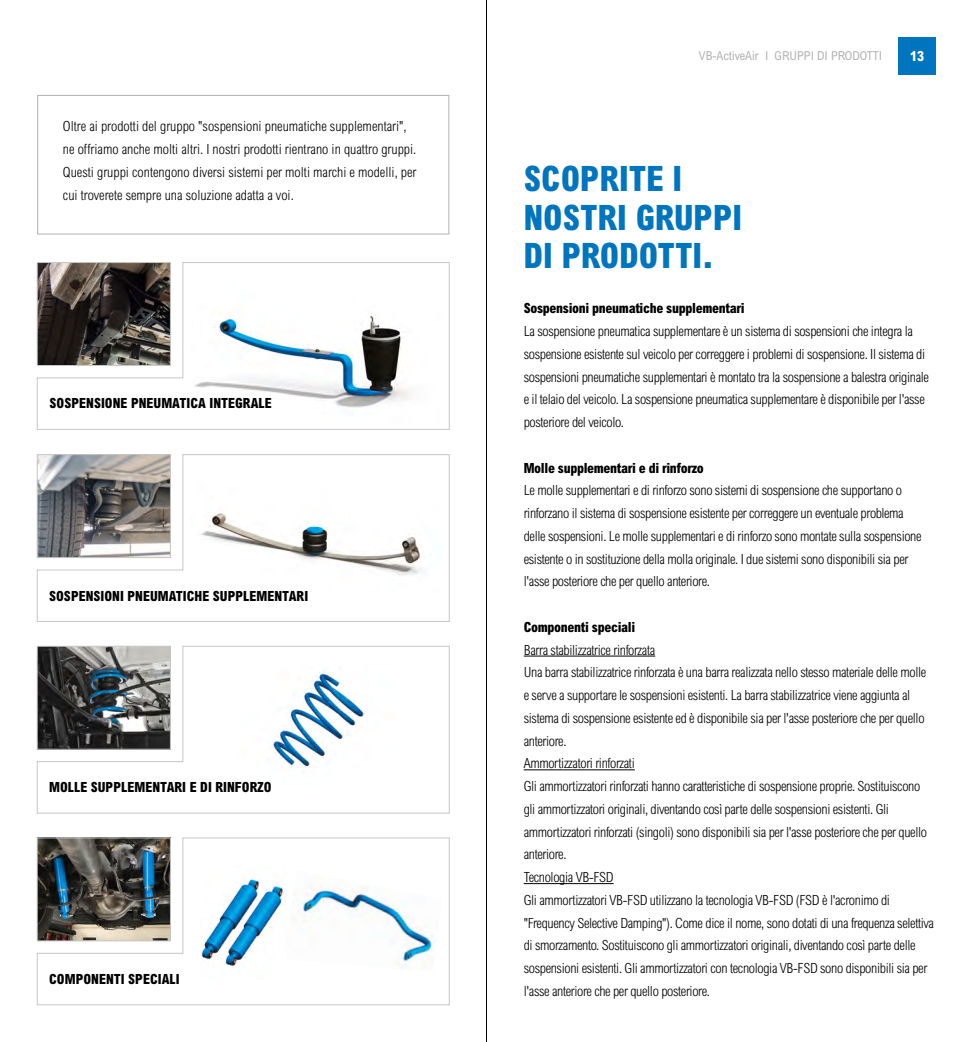
<style>
.page{position:relative;width:973px;height:1042px;background:#fff}
.page>*{position:absolute;margin:0;border:0;box-sizing:border-box;transform-origin:0 0}
.t1{font:800 condensed 35px/38.5px "Arial MT Std";color:#0075bf}
.t2{font:300 condensed 14px/22.8px "Arial MT Std";letter-spacing:-.025em;color:#000}
.t3{font:300 condensed 14px/22.8px "Arial MT Std";color:#000}
.t4{font:800 condensed 14px "Arial MT Std";color:#000}
.t5{font:800 condensed 14px "Arial MT Std";letter-spacing:-.025em;color:#000}
.t6{font:800 condensed 14px "Arial MT Std";color:#fff}
.t7{font:condensed 12.25px "Arial MT Std";color:#b3b2b2}
</style>
<div class="page">
<div style="left:898px;top:37px;width:37px;height:37px;background:#0075bf"></div>
<svg style="left:36px;top:837px;width:414px;height:168px"></svg>
<svg style="left:36px;top:645px;width:414px;height:169px"></svg>
<svg style="left:36px;top:454px;width:414px;height:168px"></svg>
<svg style="left:36px;top:262px;width:414px;height:168px"></svg>
<img style="left:39px;top:839px;width:130px;height:100px">
<div style="left:37px;top:837px;width:134px;height:104px;border:1px solid #c6c6c6"></div>
<img style="left:39px;top:648px;width:130px;height:99px">
<div style="left:37px;top:646px;width:134px;height:103px;border:1px solid #c6c6c6"></div>
<img style="left:39px;top:456px;width:130px;height:100px">
<div style="left:37px;top:454px;width:134px;height:104px;border:1px solid #c6c6c6"></div>
<img style="left:39px;top:264px;width:130px;height:100px">
<div style="left:37px;top:262px;width:134px;height:104px;border:1px solid #c6c6c6"></div>
<img style="left:192px;top:268px;width:248px;height:156px">
<img style="left:192px;top:460px;width:248px;height:156px">
<img style="left:286px;top:871px;width:156px;height:101px">
<img style="left:200px;top:865px;width:86px;height:114px">
<img style="left:234px;top:663px;width:164px;height:123px">
<hr style="left:523px;top:656px;width:132px;height:1px;background:#000">
<hr style="left:523px;top:769px;width:111px;height:1px;background:#000">
<hr style="left:523px;top:883px;width:90px;height:1px;background:#000">
<div style="left:37px;top:95px;width:412px;height:139px;border:1px solid #b3b2b2"></div>
<hr style="left:486px;top:0;width:1px;height:1042px;background:#000">
<p class="t3" style="left:63px;top:115px;width:355px">Oltre ai prodotti del gruppo "sospensioni pneumatiche supplementari", ne offriamo anche molti altri. I nostri prodotti rientrano in quattro gruppi.<br>Questi gruppi contengono diversi sistemi per molti marchi e modelli, per cui troverete sempre una soluzione adatta a voi.</p>
<p class="t4" style="left:50px;top:395px;width:223px">SOSPENSIONE PNEUMATICA INTEGRALE</p>
<p class="t4" style="left:49px;top:587px;width:260px">SOSPENSIONI PNEUMATICHE SUPPLEMENTARI</p>
<p class="t4" style="left:49px;top:779px;width:224px">MOLLE SUPPLEMENTARI E DI RINFORZO</p>
<p class="t4" style="left:49px;top:970px;width:132px">COMPONENTI SPECIALI</p>
<p class="t7" style="left:698px;top:48px;width:185px">VB-ActiveAir I GRUPPI DI PRODOTTI</p>
<p class="t6" style="left:909px;top:47px;width:15px">13</p>
<h1 class="t1" style="left:523px;top:159px;width:220px">SCOPRITE I<br>NOSTRI GRUPPI<br>DI PRODOTTI.</h1>
<p class="t5" style="left:523px;top:300px;width:222px">Sospensioni pneumatiche supplementari</p>
<p class="t2" style="left:523px;top:320px;width:407px">La sospensione pneumatica supplementare è un sistema di sospensioni che integra la sospensione esistente sul veicolo per correggere i problemi di sospensione. Il sistema di sospensioni pneumatiche supplementari è montato tra la sospensione a balestra originale e il telaio del veicolo. La sospensione pneumatica supplementare è disponibile per l'asse posteriore del veicolo.</p>
<p class="t5" style="left:523px;top:459px;width:182px">Molle supplementari e di rinforzo</p>
<p class="t2" style="left:523px;top:479px;width:399px">Le molle supplementari e di rinforzo sono sistemi di sospensione che supportano o rinforzano il sistema di sospensione esistente per correggere un eventuale problema delle sospensioni. Le molle supplementari e di rinforzo sono montate sulla sospensione esistente o in sostituzione della molla originale. I due sistemi sono disponibili sia per l'asse posteriore che per quello anteriore.</p>
<p class="t5" style="left:523px;top:618px;width:113px">Componenti speciali</p>
<p class="t2" style="left:523px;top:638px;width:411px">Barra stabilizzatrice rinforzata<br>Una barra stabilizzatrice rinforzata è una barra realizzata nello stesso materiale delle molle e serve a supportare le sospensioni esistenti. La barra stabilizzatrice viene aggiunta al sistema di sospensione esistente ed è disponibile sia per l'asse posteriore che per quello anteriore.<br>Ammortizzatori rinforzati<br>Gli ammortizzatori rinforzati hanno caratteristiche di sospensione proprie. Sostituiscono gli ammortizzatori originali, diventando così parte delle sospensioni esistenti. Gli ammortizzatori rinforzati (singoli) sono disponibili sia per l'asse posteriore che per quello anteriore.<br>Tecnologia VB-FSD<br>Gli ammortizzatori VB-FSD utilizzano la tecnologia VB-FSD (FSD è l'acronimo di "Frequency Selective Damping"). Come dice il nome, sono dotati di una frequenza selettiva di smorzamento. Sostituiscono gli ammortizzatori originali, diventando così parte delle sospensioni esistenti. Gli ammortizzatori con tecnologia VB-FSD sono disponibili sia per l'asse anteriore che per quello posteriore.</p>
</div>
